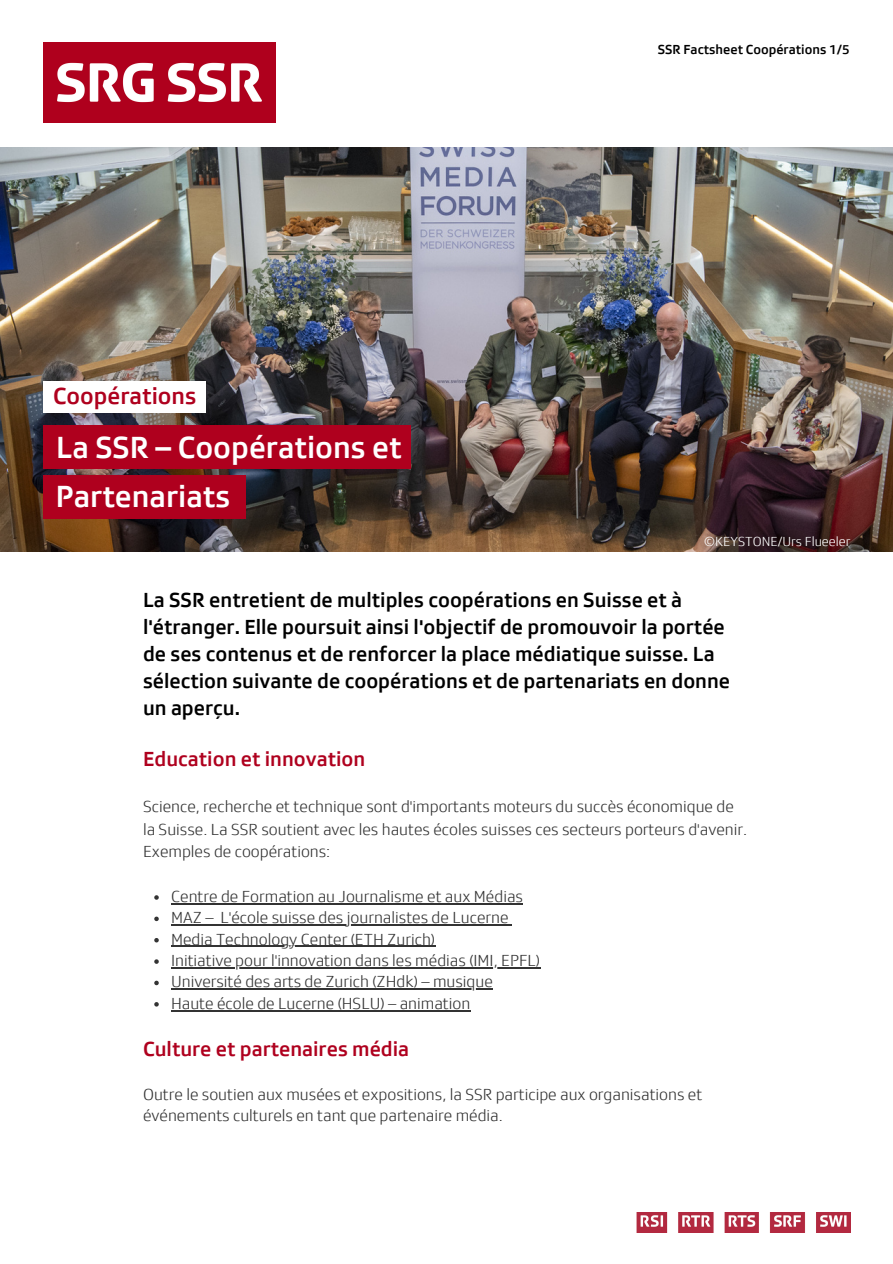
<style>
.page{position:relative;width:893px;height:1264px;background:#fff}
.page>*{position:absolute;margin:0;border:0;box-sizing:border-box;transform-origin:0 0}
.t1{font:500 31.5px "SRGSSR Type";color:#fff}
.t2{font:500 24px "SRGSSR Type";color:#af001e}
.t3{font:500 21px/27px "SRGSSR Type";color:#000}
.t4{font:500 21px "SRGSSR Type";color:#af001e}
.t5{font:300 16.5px/22.5px "SRGSSR Type";color:#333}
.t6{font:500 13.5px "SRGSSR Type";color:#000}
.t7{font:300 13.5px "SRGSSR Type";color:#fff}
</style>
<div class="page">
<img style="left:43px;top:42px;width:232px;height:80px">
<img style="left:0;top:148px;width:892px;height:403px">
<div style="left:43px;top:381px;width:162px;height:32px;background:#fff"></div>
<div style="left:43px;top:425px;width:368px;height:44px;background:#af001e"></div>
<div style="left:43px;top:475px;width:203px;height:43px;background:#af001e"></div>
<img style="left:636px;top:1212px;width:214px;height:20px">
<svg style="left:154px;top:895px;width:5px;height:4px"></svg>
<hr style="left:171px;top:903px;width:352px;height:1px;background:#333">
<svg style="left:154px;top:916px;width:5px;height:5px"></svg>
<hr style="left:171px;top:924px;width:42px;height:1px;background:#333">
<hr style="left:220px;top:924px;width:288px;height:1px;background:#333">
<svg style="left:154px;top:938px;width:5px;height:4px"></svg>
<hr style="left:171px;top:945px;width:264px;height:2px;background:#333">
<svg style="left:154px;top:959px;width:5px;height:4px"></svg>
<hr style="left:171px;top:967px;width:369px;height:1px;background:#333">
<svg style="left:154px;top:980px;width:5px;height:5px"></svg>
<hr style="left:171px;top:988px;width:322px;height:1px;background:#333">
<svg style="left:154px;top:1002px;width:5px;height:4px"></svg>
<hr style="left:171px;top:1009px;width:299px;height:2px;background:#333">
<p class="t2" style="left:53px;top:380px;width:145px">Coopérations</p>
<p class="t1" style="left:56px;top:427px;width:347px">La SSR – Coopérations et</p>
<p class="t1" style="left:56px;top:477px;width:176px">Partenariats</p>
<p class="t6" style="left:657px;top:41px;width:194px">SSR Factsheet Coopérations 1/5</p>
<p class="t7" style="left:704px;top:532px;width:148px">©KEYSTONE/Urs Flueeler</p>
<p class="t3" style="left:143px;top:586px;width:588px">La SSR entretient de multiples coopérations en Suisse et à l'étranger. Elle poursuit ainsi l'objectif de promouvoir la portée de ses contenus et de renforcer la place médiatique suisse. La sélection suivante de coopérations et de partenariats en donne un aperçu.</p>
<p class="t4" style="left:143px;top:745px;width:224px">Education et innovation</p>
<p class="t5" style="left:143px;top:794px;width:605px">Science, recherche et technique sont d'importants moteurs du succès économique de la Suisse. La SSR soutient avec les hautes écoles suisses ces secteurs porteurs d'avenir.<br>Exemples de coopérations:</p>
<p class="t5" style="left:171px;top:884px;width:353px">Centre de Formation au Journalisme et aux Médias</p>
<p class="t5" style="left:171px;top:905px;width:339px">MAZ – L'école suisse des journalistes de Lucerne</p>
<p class="t5" style="left:171px;top:927px;width:265px">Media Technology Center (ETH Zurich)</p>
<p class="t5" style="left:171px;top:948px;width:370px">Initiative pour l'innovation dans les médias (IMI, EPFL)</p>
<p class="t5" style="left:171px;top:970px;width:323px">Université des arts de Zurich (ZHdk) – musique</p>
<p class="t5" style="left:171px;top:991px;width:301px">Haute école de Lucerne (HSLU) – animation</p>
<p class="t4" style="left:143px;top:1035px;width:268px">Culture et partenaires média</p>
<p class="t5" style="left:143px;top:1083px;width:560px;line-height:21.3px">Outre le soutien aux musées et expositions, la SSR participe aux organisations et événements culturels en tant que partenaire média.</p>
</div>
